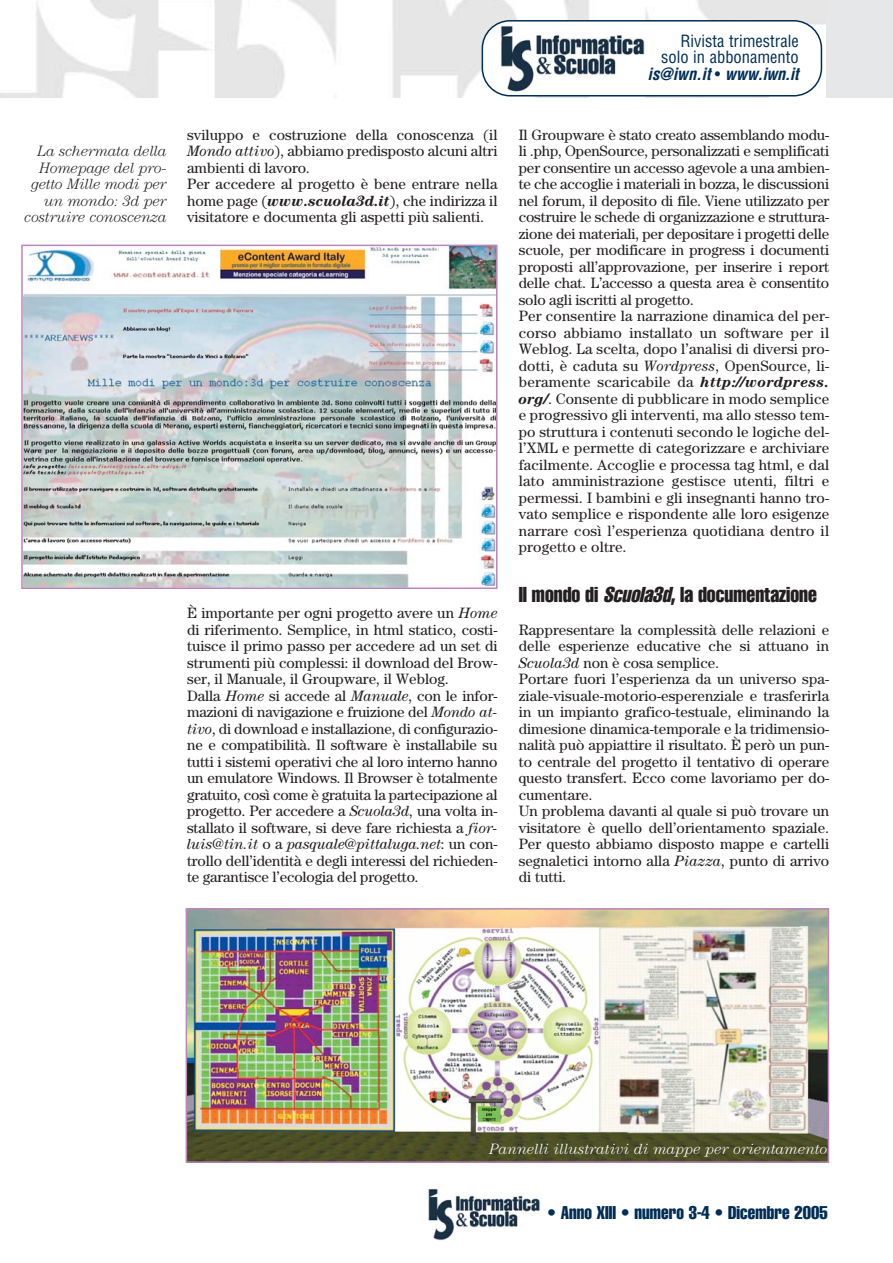
<style>
.page{position:relative;width:893px;height:1263px;background:#fff}
.page>*{position:absolute;margin:0;border:0;box-sizing:border-box;transform-origin:0 0}
.t1{font:extra-condensed 21px "Helvetica";letter-spacing:-.005em;color:#231f20}
.t2{font:extra-condensed 18px "Helvetica";color:#002e56}
.t3{font:condensed 16.5px/16.5px "Helvetica";color:#002e56;text-align:right}
.t4{font:15px/16.5px "Century";color:#231f20}
.t5{font:italic 300 15px/16.5px "Century";letter-spacing:-.01em;color:#231f20;text-align:right}
.t6{font:italic 300 15px "Century";letter-spacing:.005em;color:#fff}
.s1{font-style:italic}
.s2{font-weight:700;font-style:italic}
</style>
<div class="page">
<div style="left:0;top:0;width:893px;height:98px;background:#e6e7e8"></div>
<img style="left:0;top:0;width:826px;height:98px">
<img style="left:24px;top:248px;width:470px;height:338px">
<div style="left:21px;top:245px;width:476px;height:344px;border:2px solid #bb86bb"></div>
<img style="left:189px;top:911px;width:637px;height:249px">
<div style="left:186px;top:908px;width:643px;height:255px;border:2px solid #bb86bb"></div>
<img style="left:428px;top:1188px;width:113px;height:53px">
<svg style="left:482px;top:20px;width:340px;height:76px;background:#d7dce0"></svg>
<p class="t5" style="left:25px;top:144px;width:144px">La schermata della<br>Homepage del pro&shy;getto Mille modi per un mondo: 3d per costruire conoscenza</p>
<p class="t4" style="left:187px;top:127px;width:312px">sviluppo e costruzione della conoscenza (il <span class="s1">Mondo attivo</span>), abbiamo predisposto alcuni altri ambienti di lavoro.<br>Per accedere al progetto è bene entrare nella home page (<span class="s2">www.scuola3d.it</span>), che indirizza il visitatore e documenta gli aspetti più salienti.</p>
<p class="t4" style="left:187px;top:606px;width:312px">È importante per ogni progetto avere un <span class="s1">Home </span>di riferimento. Semplice, in html statico, costi&shy;tuisce il primo passo per accedere ad un set di strumenti più complessi: il download del Brow&shy;ser, il Manuale, il Groupware, il Weblog.<br>Dalla <span class="s1">Home</span> si accede al <span class="s1">Manuale</span>, con le infor&shy;mazioni di navigazione e fruizione del <span class="s1">Mondo at&shy;tivo</span>, di download e installazione, di configurazio&shy;ne e compatibilità. Il software è installabile su tutti i sistemi operativi che al loro interno hanno un emulatore Windows. Il Browser è totalmente gratuito, così come è gratuita la partecipazione al progetto. Per accedere a <span class="s1">Scuola3d</span>, una volta in&shy;stallato il software, si deve fare richiesta a <span class="s1">fior&shy;luis@tin.it</span> o a <span class="s1">pasquale@pittaluga.net</span>: un con&shy;trollo dell’identità e degli interessi del richieden&shy;te garantisce l’ecologia del progetto.</p>
<p class="t3" style="left:648px;top:34px;width:156px">Rivista trimestrale<br>solo in abbonamento <span class="s2">is@iwn.it</span> • <span class="s2">www.iwn.it</span></p>
<p class="t4" style="left:519px;top:127px;width:312px">Il Groupware è stato creato assemblando modu&shy;li .php, OpenSource, personalizzati e semplificati per consentire un accesso agevole a una ambien&shy;te che accoglie i materiali in bozza, le discussioni nel forum, il deposito di file. Viene utilizzato per costruire le schede di organizzazione e struttura&shy;zione dei materiali, per depositare i progetti delle scuole, per modificare in progress i documenti proposti all’approvazione, per inserire i report delle chat. L’accesso a questa area è consentito solo agli iscritti al progetto.<br>Per consentire la narrazione dinamica del per&shy;corso abbiamo installato un software per il Weblog. La scelta, dopo l’analisi di diversi pro&shy;dotti, è caduta su <span class="s1">Wordpress</span>, OpenSource, li&shy;beramente scaricabile da <span class="s2">http://wordpress. org/</span>. Consente di pubblicare in modo semplice e progressivo gli interventi, ma allo stesso tem&shy;po struttura i contenuti secondo le logiche del&shy;l’XML e permette di categorizzare e archiviare facilmente. Accoglie e processa tag html, e dal lato amministrazione gestisce utenti, filtri e permessi. I bambini e gli insegnanti hanno tro&shy;vato semplice e rispondente alle loro esigenze narrare così l’esperienza quotidiana dentro il progetto e oltre.</p>
<p class="t1" style="left:519px;top:580px;width:300px">Il mondo di <span class="s1">Scuola3d</span>, la documentazione</p>
<p class="t4" style="left:519px;top:622px;width:312px">Rappresentare la complessità delle relazioni e delle esperienze educative che si attuano in <span class="s1">Scuola3d</span> non è cosa semplice.<br>Portare fuori l’esperienza da un universo spa&shy;ziale-visuale-motorio-esperenziale e trasferirla in un impianto grafico-testuale, eliminando la dimesione dinamica-temporale e la tridimensio&shy;nalità può appiattire il risultato. È però un pun&shy;to centrale del progetto il tentativo di operare questo transfert. Ecco come lavoriamo per do&shy;cumentare.<br>Un problema davanti al quale si può trovare un visitatore è quello dell’orientamento spaziale.<br>Per questo abbiamo disposto mappe e cartelli segnaletici intorno alla <span class="s1">Piazza</span>, punto di arrivo di tutti.</p>
<p class="t6" style="left:489px;top:1143px;width:340px">Pannelli illustrativi di mappe per orientamento</p>
<p class="t2" style="left:547px;top:1200px;width:282px">• Anno XIII • numero 3-4 • Dicembre 2005</p>
</div>
